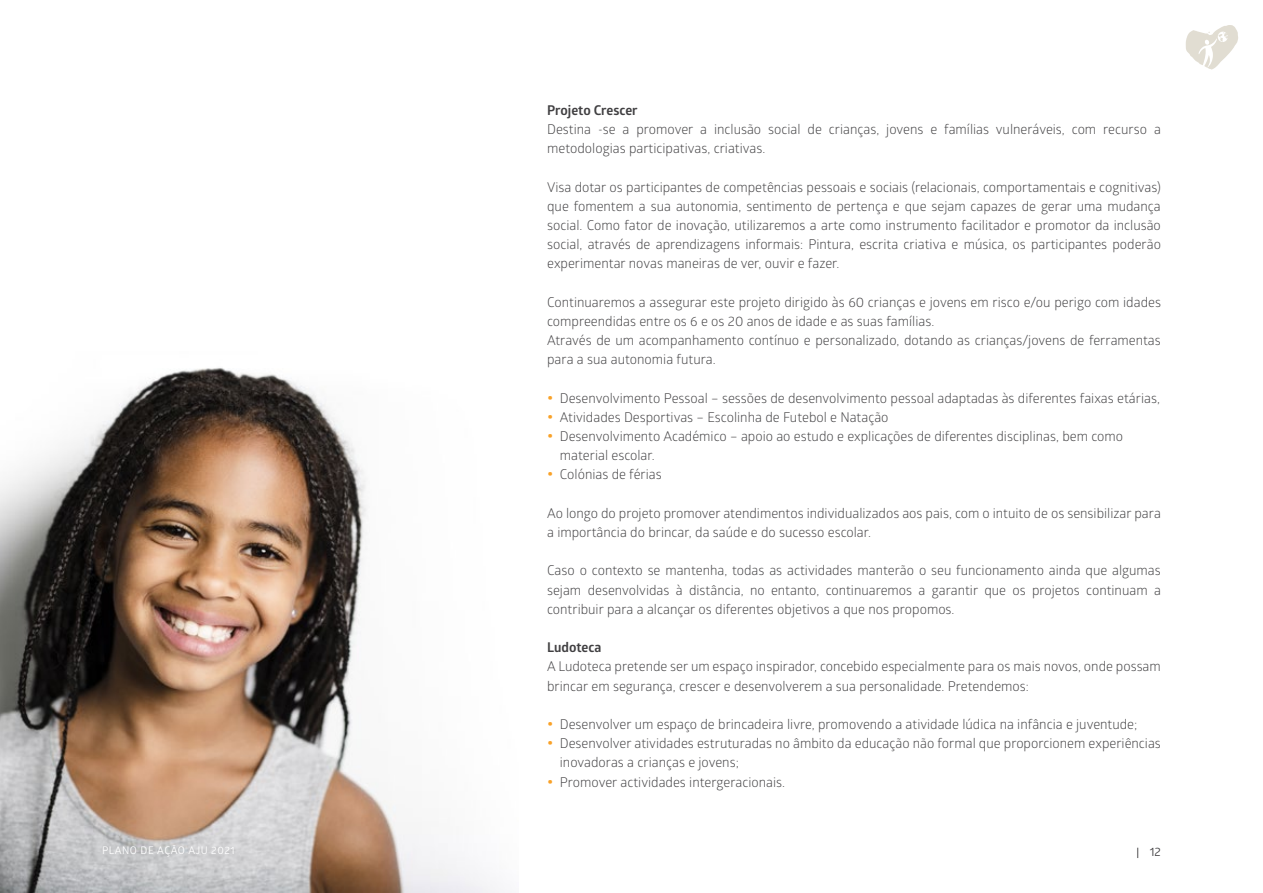
<style>
.page{position:relative;width:1263px;height:893px;background:#fff}
.page>*{position:absolute;margin:0;border:0;box-sizing:border-box;transform-origin:0 0}
.t1{font:13.5px/19.2px "Glober";color:#414042}
.t2{font:700 13.5px "Glober";color:#414042}
.t3{font:12px "Glober";color:#414042}
.t4{font:10.5px "Glober";letter-spacing:.05em;color:#fff}
.s1{font-family:"BMW Type Next Latin TT";font-weight:300;color:#f9a127}
.s2{font-size:10.5px;color:#292829}
</style>
<div class="page">
<svg style="left:1185px;top:25px;width:53px;height:45px"></svg>
<img style="left:0;top:368px;width:499px;height:525px">
<p class="t4" style="left:102px;top:843px;width:134px">PLANO DE AÇÃO AJU 2021</p>
<p class="t2" style="left:547px;top:100px;width:92px">Projeto Crescer</p>
<p class="t1" style="left:547px;top:119px;width:615px">Destina -se a promover a inclusão social de crianças, jovens e famílias vulneráveis, com recurso a metodologias participativas, criativas.</p>
<p class="t1" style="left:547px;top:176px;width:615px;text-align:justify">Visa dotar os participantes de competências pessoais e sociais (relacionais, comportamentais e cognitivas) que fomentem a sua autonomia, sentimento de pertença e que sejam capazes de gerar uma mudança social. Como fator de inovação, utilizaremos a arte como instrumento facilitador e promotor da inclusão social, através de aprendizagens informais: Pintura, escrita criativa e música, os participantes poderão experimentar novas maneiras de ver, ouvir e fazer.</p>
<p class="t1" style="left:547px;top:292px;width:615px">Continuaremos a assegurar este projeto dirigido às 60 crianças e jovens em risco e/ou perigo com idades compreendidas entre os 6 e os 20 anos de idade e as suas famílias.<br>Através de um acompanhamento contínuo e personalizado, dotando as crianças/jovens de ferramentas para a sua autonomia futura.</p>
<p class="t1" style="left:547px;top:388px;width:614px"><span class="s1">•</span> Desenvolvimento Pessoal – sessões de desenvolvimento pessoal adaptadas às diferentes faixas etárias,</p>
<p class="t1" style="left:547px;top:407px;width:343px"><span class="s1">•</span> Atividades Desportivas – Escolinha de Futebol e Natação</p>
<p class="t1" style="left:560px;top:426px;width:565px;text-indent:-13px"><span class="s1">•</span> Desenvolvimento Académico – apoio ao estudo e explicações de diferentes disciplinas, bem como material escolar.</p>
<p class="t1" style="left:547px;top:464px;width:116px"><span class="s1">•</span> Colónias de férias</p>
<p class="t1" style="left:547px;top:503px;width:615px">Ao longo do projeto promover atendimentos individualizados aos pais, com o intuito de os sensibilizar para a importância do brincar, da saúde e do sucesso escolar.</p>
<p class="t1" style="left:547px;top:560px;width:615px;text-align:justify">Caso o contexto se mantenha, todas as actividades manterão o seu funcionamento ainda que algumas sejam desenvolvidas à distância, no entanto, continuaremos a garantir que os projetos continuam a contribuir para a alcançar os diferentes objetivos a que nos propomos.</p>
<p class="t2" style="left:547px;top:638px;width:56px">Ludoteca</p>
<p class="t1" style="left:547px;top:656px;width:615px">A Ludoteca pretende ser um espaço inspirador, concebido especialmente para os mais novos, onde possam brincar em segurança, crescer e desenvolverem a sua personalidade. Pretendemos:</p>
<p class="t1" style="left:547px;top:714px;width:592px"><span class="s1">•</span> Desenvolver um espaço de brincadeira livre, promovendo a atividade lúdica na infância e juventude;</p>
<p class="t1" style="left:560px;top:733px;width:602px;text-indent:-13px"><span class="s1">•</span> Desenvolver atividades estruturadas no âmbito da educação não formal que proporcionem experiências inovadoras a crianças e jovens;</p>
<p class="t1" style="left:547px;top:772px;width:239px"><span class="s1">•</span> Promover actividades intergeracionais.</p>
<p class="t3" style="left:1136px;top:843px;width:26px"><span class="s2">|</span> 12</p>
</div>
